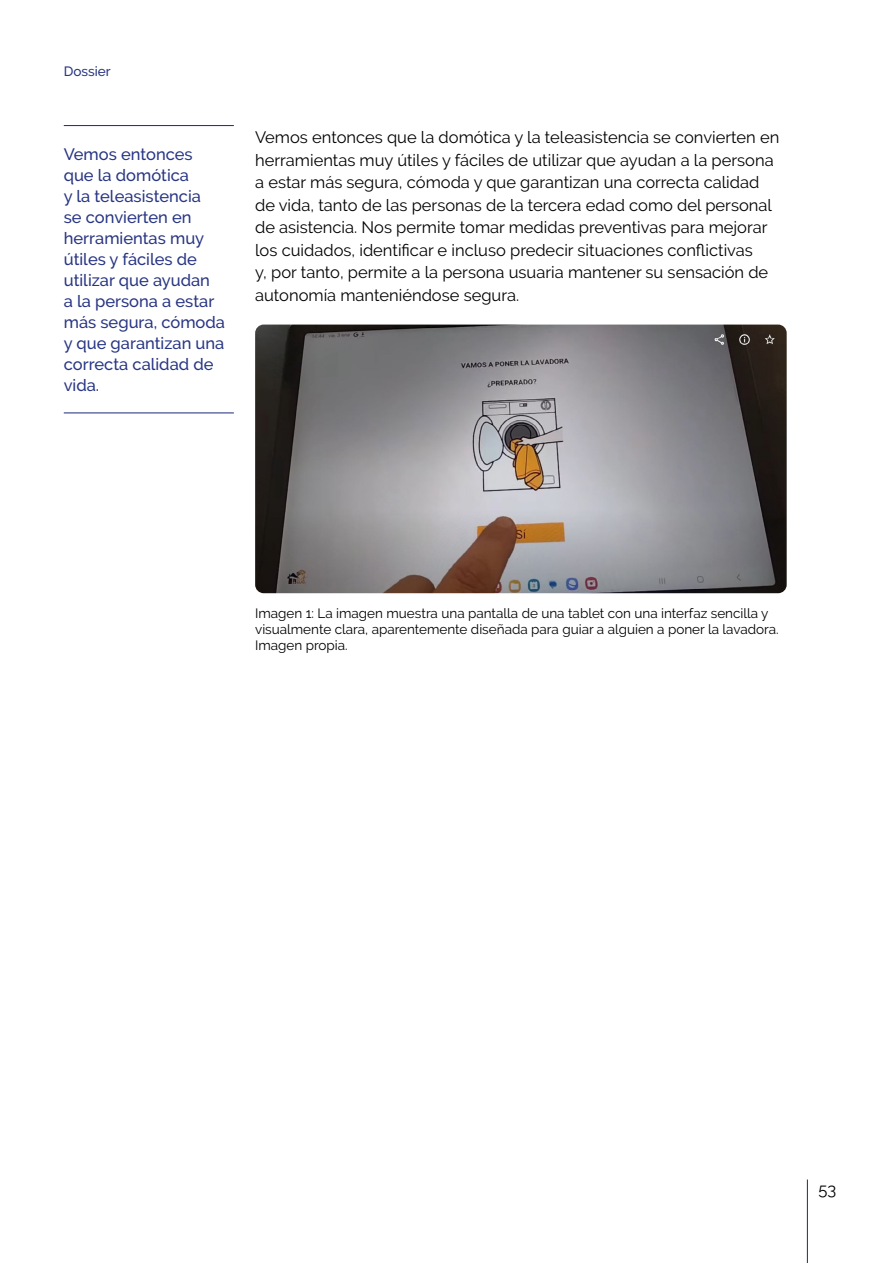
<style>
.page{position:relative;width:893px;height:1263px;background:#fff}
.page>*{position:absolute;margin:0;border:0;box-sizing:border-box;transform-origin:0 0}
.Párrafo_normal{font:16.5px/22.5px "Raleway";color:#000}
.Frase_destacada{font:500 16.5px/21px "Raleway";color:#283583}
.Pie_de_foto{font:13.5px/16.2px "Raleway";color:#000}
.t1{font:500 13.5px "Raleway";color:#283583}
</style>
<div class="page">
<hr style="left:807px;top:1179px;width:1px;height:84px;background:#283583">
<img style="left:255px;top:325px;width:532px;height:268px">
<hr style="left:64px;top:125px;width:170px;height:1px;background:#283583">
<hr style="left:64px;top:412px;width:170px;height:1px;background:#283583">
<p class="t1" style="left:64px;top:64px;width:49px">Dossier</p>
<p class="Frase_destacada" style="left:64px;top:144px;width:163px">Vemos entonces que la domótica<br>y la teleasistencia<br>se convierten en herramientas muy útiles y fáciles de utilizar que ayudan<br>a la persona a estar más segura, cómoda y que garantizan una correcta calidad de vida.</p>
<p class="Párrafo_normal" style="left:255px;top:126px;width:526px">Vemos entonces que la domótica y la teleasistencia se convierten en herramientas muy útiles y fáciles de utilizar que ayudan a la persona a estar más segura, cómoda y que garantizan una correcta calidad de vida, tanto de las personas de la tercera edad como del personal de asistencia. Nos permite tomar medidas preventivas para mejorar los cuidados, identificar e incluso predecir situaciones conflictivas<br>y, por tanto, permite a la persona usuaria mantener su sensación de autonomía manteniéndose segura.</p>
<p class="Pie_de_foto" style="left:255px;top:605px;width:525px">Imagen 1: La imagen muestra una pantalla de una tablet con una interfaz sencilla y visualmente clara, aparentemente diseñada para guiar a alguien a poner la lavadora.<br>Imagen propia.</p>
<p class="Párrafo_normal" style="left:819px;top:1177px;width:19px">53</p>
</div>
